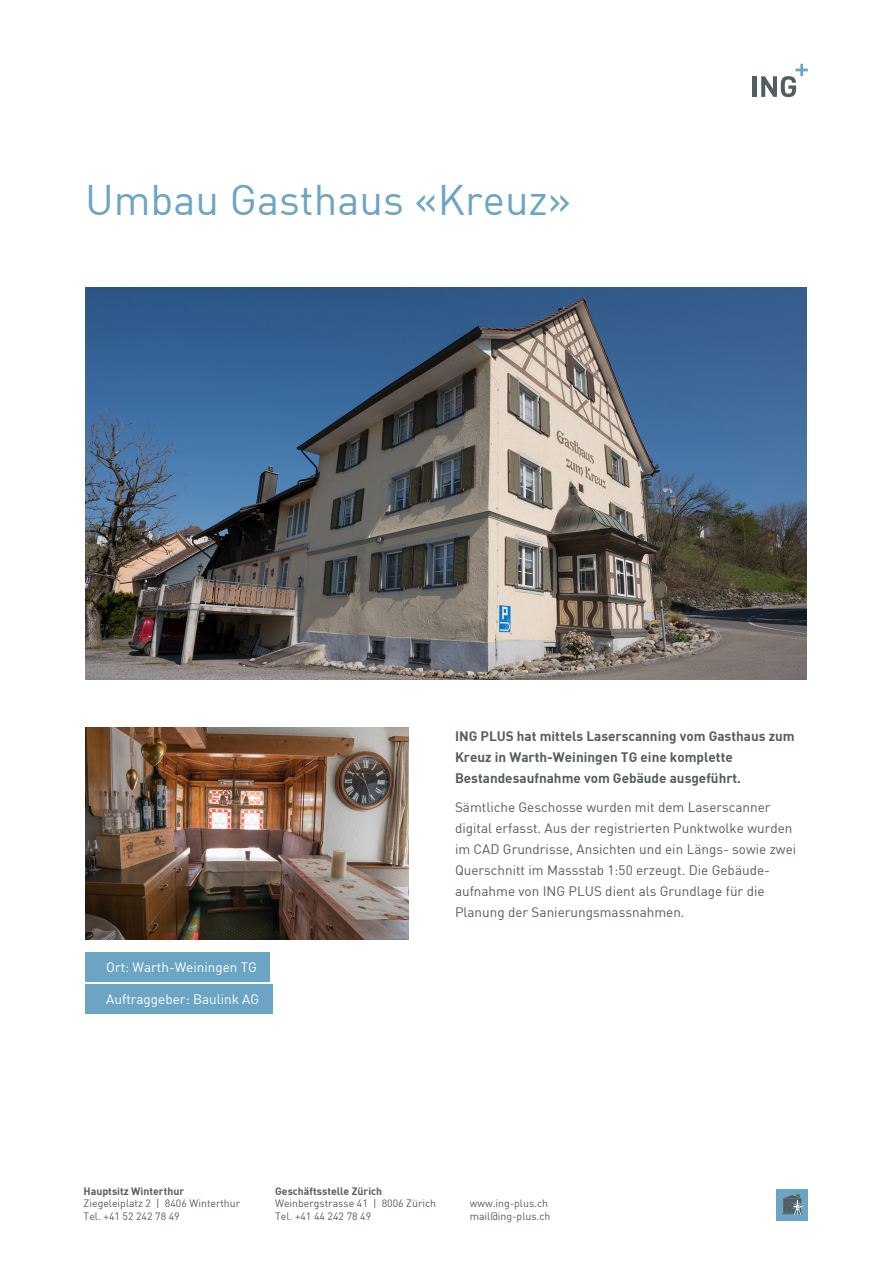
<style>
.page{position:relative;width:893px;height:1263px;background:#fff}
.page>*{position:absolute;margin:0;border:0;box-sizing:border-box;transform-origin:0 0}
.t1{font:42px "DIN";color:#6ca5c3}
.Text{font:13.5px/21px "DIN";color:#535d60}
.Text-2{font:13.5px/21px "DIN Bold";color:#535d60}
.Text-3{font:13.5px "DIN";color:#fff}
.t2{font:10.5px/12.6px "DIN";color:#535d60}
.t3{font:10.5px "DIN Bold";color:#535d60}
</style>
<div class="page">
<hr style="left:752px;top:76px;width:4px;height:21px;background:#535d60">
<svg style="left:761px;top:64px;width:47px;height:33px"></svg>
<img style="left:85px;top:727px;width:323px;height:212px">
<img style="left:85px;top:288px;width:721px;height:391px">
<div style="left:85px;top:952px;width:185px;height:30px;background:#6ca5c3"></div>
<div style="left:85px;top:984px;width:187px;height:30px;background:#6ca5c3"></div>
<div style="left:777px;top:1189px;width:31px;height:31px;background:#6ca5c3"></div>
<svg style="left:782px;top:1194px;width:21px;height:21px"></svg>
<h1 class="t1" style="left:85px;top:174px;width:488px">Umbau Gasthaus «Kreuz»</h1>
<p class="Text-3" style="left:106px;top:959px;width:152px">Ort: Warth-Weiningen TG</p>
<p class="Text-3" style="left:106px;top:991px;width:155px">Auftraggeber: Baulink AG</p>
<p class="Text-2" style="left:455px;top:725px;width:341px">ING PLUS hat mittels Laserscanning vom Gasthaus zum<br>Kreuz in Warth-Weiningen TG eine komplette<br>Bestandesaufnahme vom Gebäude ausgeführt.</p>
<p class="Text" style="left:455px;top:796px;width:343px">Sämtliche Geschosse wurden mit dem Laserscanner digital erfasst. Aus der registrierten Punktwolke wurden im CAD Grundrisse, Ansichten und ein Längs- sowie zwei Querschnitt im Massstab 1:50 erzeugt. Die Gebäude&shy;aufnahme von ING PLUS dient als Grundlage für die Planung der Sanierungsmassnahmen.</p>
<p class="t3" style="left:84px;top:1184px;width:102px">Hauptsitz Winterthur</p>
<p class="t2" style="left:84px;top:1197px;width:158px">Ziegeleiplatz 2 | 8406 Winterthur<br>Tel. +41 52 242 78 49</p>
<p class="t3" style="left:275px;top:1184px;width:109px">Geschäftsstelle Zürich</p>
<p class="t2" style="left:275px;top:1197px;width:162px">Weinbergstrasse 41 | 8006 Zürich<br>Tel. +41 44 242 78 49</p>
<p class="t2" style="left:470px;top:1197px;width:82px">www.ing-plus.ch mail@ing-plus.ch</p>
</div>
